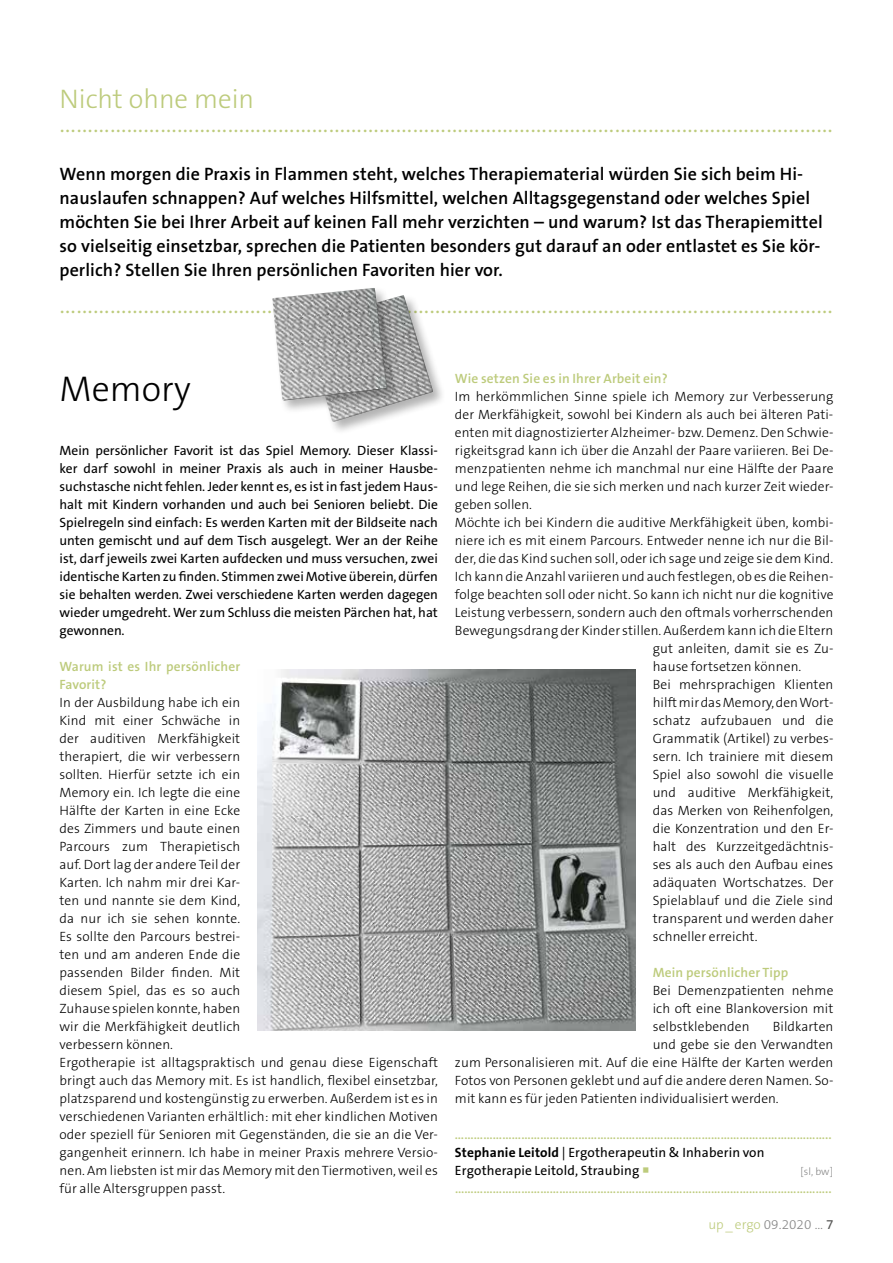
<style>
.page{position:relative;width:893px;height:1263px;background:#fff}
.page>*{position:absolute;margin:0;border:0;box-sizing:border-box;transform-origin:0 0}
.t1{font:300 36px "The Sans B W3";color:#000}
.t2{font:300 27px/23.4px "The Sans B W3";color:#bdcb7c}
.t3{font:600 18px/24px "The Sans B W6";letter-spacing:.005em;color:#000}
.t4{font:300 13.5px/18px "The Sans B W3";letter-spacing:.01em;color:#000}
.t5{font:13.5px/18px "The Sans B W5 Plain";color:#000;text-align:justify}
.t6{font:600 13.5px/18px "The Sans B W6";letter-spacing:.01em;color:#bdcb7c}
.t7{font:300 13.5px "The Sans B W3";color:#878787}
.t8{font:300 10.5px "The Sans B W3";color:#878787}
.s1{font-family:"The Sans B W7";font-weight:700}
.s2{color:#bdcb7c}
.s3{font-family:"The Sans B W5 Plain";font-weight:400;color:#575756}
</style>
<div class="page">
<img style="left:257px;top:669px;width:379px;height:362px">
<div style="left:303px;top:293px;width:143px;height:142px;background:#000;opacity:.3"></div>
<img style="left:305px;top:295px;width:128px;height:127px">
<div style="left:271px;top:286px;width:130px;height:128px;background:#000;opacity:.3"></div>
<img style="left:272px;top:288px;width:115px;height:112px">
<h2 class="t2" style="left:60px;top:88px;width:775px">Nicht ohne mein ..........................................................................................................................................</h2>
<p class="t3" style="left:60px;top:162px;width:765px">Wenn morgen die Praxis in Flammen steht, welches Therapiematerial würden Sie sich beim Hi&shy;nauslaufen schnappen? Auf welches Hilfsmittel, welchen Alltagsgegenstand oder welches Spiel möchten Sie bei Ihrer Arbeit auf keinen Fall mehr verzichten – und warum? Ist das Therapiemittel so vielseitig einsetzbar, sprechen die Patienten besonders gut darauf an oder entlastet es Sie kör&shy;perlich? Stellen Sie Ihren persönlichen Favoriten hier vor.</p>
<h2 class="t2" style="left:60px;top:292px;width:775px">..........................................................................................................................................</h2>
<h1 class="t1" style="left:60px;top:366px;width:133px">Memory</h1>
<p class="t5" style="left:60px;top:442px;width:380px">Mein persönlicher Favorit ist das Spiel Memory. Dieser Klassi&shy;ker darf sowohl in meiner Praxis als auch in meiner Hausbe&shy;suchstasche nicht fehlen. Jeder kennt es, es ist in fast jedem Haus&shy;halt mit Kindern vorhanden und auch bei Senioren beliebt. Die Spielregeln sind einfach: Es werden Karten mit der Bildseite nach unten gemischt und auf dem Tisch ausgelegt. Wer an der Reihe ist, darf jeweils zwei Karten aufdecken und muss versuchen, zwei identische Karten zu finden. Stimmen zwei Motive überein, dürfen sie behalten werden. Zwei verschiedene Karten werden dagegen wieder umgedreht. Wer zum Schluss die meisten Pärchen hat, hat gewonnen.</p>
<p class="t6" style="left:60px;top:657px;width:182px">Warum ist es Ihr persönlicher<br>Favorit?</p>
<p class="t4" style="left:60px;top:693px;width:380px">In der Ausbildung habe ich ein<br>Kind mit einer Schwäche in<br>der auditiven Merkfähigkeit<br>therapiert, die wir verbessern<br>sollten. Hierfür setzte ich ein<br>Memory ein. Ich legte die eine<br>Hälfte der Karten in eine Ecke<br>des Zimmers und baute einen<br>Parcours zum Therapietisch<br>auf. Dort lag der andere Teil der<br>Karten. Ich nahm mir drei Kar-<br>ten und nannte sie dem Kind,<br>da nur ich sie sehen konnte.<br>Es sollte den Parcours bestrei-<br>ten und am anderen Ende die<br>passenden Bilder finden. Mit<br>diesem Spiel, das es so auch<br>Zuhause spielen konnte, haben<br>wir die Merkfähigkeit deutlich<br>verbessern können.<br>Ergotherapie ist alltagspraktisch und genau diese Eigenschaft bringt auch das Memory mit. Es ist handlich, flexibel einsetzbar, platzsparend und kostengünstig zu erwerben. Außerdem ist es in verschiedenen Varianten erhältlich: mit eher kindlichen Motiven oder speziell für Senioren mit Gegenständen, die sie an die Ver&shy;gangenheit erinnern. Ich habe in meiner Praxis mehrere Versio&shy;nen. Am liebsten ist mir das Memory mit den Tiermotiven, weil es für alle Altersgruppen passt.</p>
<p class="t6" style="left:455px;top:369px;width:214px">Wie setzen Sie es in Ihrer Arbeit ein?</p>
<p class="t4" style="left:455px;top:387px;width:380px">Im herkömmlichen Sinne spiele ich Memory zur Verbesserung</p>
<p class="t4" style="left:455px;top:405px;width:380px">der Merkfähigkeit, sowohl bei Kindern als auch bei älteren Pati-</p>
<p class="t4" style="left:455px;top:423px;width:380px">enten mit diagnostizierter Alzheimer- bzw. Demenz. Den Schwie-</p>
<p class="t4" style="left:455px;top:441px;width:380px">rigkeitsgrad kann ich über die Anzahl der Paare variieren. Bei De-</p>
<p class="t4" style="left:455px;top:459px;width:380px">menzpatienten nehme ich manchmal nur eine Hälfte der Paare</p>
<p class="t4" style="left:455px;top:477px;width:380px">und lege Reihen, die sie sich merken und nach kurzer Zeit wieder-</p>
<p class="t4" style="left:455px;top:495px;width:78px">geben sollen.</p>
<p class="t4" style="left:455px;top:513px;width:380px">Möchte ich bei Kindern die auditive Merkfähigkeit üben, kombi-</p>
<p class="t4" style="left:455px;top:531px;width:380px">niere ich es mit einem Parcours. Entweder nenne ich nur die Bil-</p>
<p class="t4" style="left:455px;top:549px;width:380px">der, die das Kind suchen soll, oder ich sage und zeige sie dem Kind.</p>
<p class="t4" style="left:455px;top:567px;width:380px">Ich kann die Anzahl variieren und auch festlegen, ob es die Reihen-</p>
<p class="t4" style="left:455px;top:585px;width:380px">folge beachten soll oder nicht. So kann ich nicht nur die kognitive</p>
<p class="t4" style="left:455px;top:603px;width:380px">Leistung verbessern, sondern auch den oftmals vorherrschenden</p>
<p class="t4" style="left:455px;top:621px;width:380px">Bewegungsdrang der Kinder stillen. Außerdem kann ich die Eltern</p>
<p class="t4" style="left:653px;top:639px;width:182px">gut anleiten, damit sie es Zu-</p>
<p class="t4" style="left:653px;top:657px;width:150px">hause fortsetzen können.</p>
<p class="t4" style="left:653px;top:675px;width:182px">Bei mehrsprachigen Klienten</p>
<p class="t4" style="left:653px;top:693px;width:182px">hilft mir das Memory, den Wort-</p>
<p class="t4" style="left:653px;top:711px;width:182px">schatz aufzubauen und die</p>
<p class="t4" style="left:653px;top:729px;width:182px">Grammatik (Artikel) zu verbes-</p>
<p class="t4" style="left:653px;top:747px;width:182px">sern. Ich trainiere mit diesem</p>
<p class="t4" style="left:653px;top:765px;width:182px">Spiel also sowohl die visuelle</p>
<p class="t4" style="left:653px;top:783px;width:182px">und auditive Merkfähigkeit,</p>
<p class="t4" style="left:653px;top:801px;width:182px">das Merken von Reihenfolgen,</p>
<p class="t4" style="left:653px;top:819px;width:182px">die Konzentration und den Er-</p>
<p class="t4" style="left:653px;top:837px;width:182px">halt des Kurzzeitgedächtnis-</p>
<p class="t4" style="left:653px;top:855px;width:182px">ses als auch den Aufbau eines</p>
<p class="t4" style="left:653px;top:873px;width:182px">adäquaten Wortschatzes. Der</p>
<p class="t4" style="left:653px;top:891px;width:182px">Spielablauf und die Ziele sind</p>
<p class="t4" style="left:653px;top:909px;width:182px">transparent und werden daher</p>
<p class="t4" style="left:653px;top:927px;width:106px">schneller erreicht.</p>
<p class="t6" style="left:653px;top:963px;width:137px">Mein persönlicher Tipp</p>
<p class="t4" style="left:653px;top:981px;width:182px;text-align:justify">Bei Demenzpatienten nehme ich oft eine Blankoversion mit selbstklebenden</p>
<p class="t4" style="left:773px;top:1017px;width:62px">Bildkarten</p>
<p class="t4" style="left:653px;top:1035px;width:182px">und gebe sie den Verwandten</p>
<p class="t4" style="left:455px;top:1053px;width:380px">zum Personalisieren mit. Auf die eine Hälfte der Karten werden</p>
<p class="t4" style="left:455px;top:1071px;width:380px">Fotos von Personen geklebt und auf die andere deren Namen. So-</p>
<p class="t4" style="left:455px;top:1089px;width:325px">mit kann es für jeden Patienten individualisiert werden.</p>
<p class="t6" style="left:455px;top:1125px;width:378px">.......................................................................................................................</p>
<p class="t5" style="left:455px;top:1143px;width:311px"><span class="s1">Stephanie Leitold</span> | Ergotherapeutin &amp; Inhaberin von<br>Ergotherapie Leitold, Straubing <span class="s2">○</span></p>
<p class="t8" style="left:800px;top:1165px;width:34px">[sl, bw]</p>
<p class="t6" style="left:455px;top:1180px;width:378px">.......................................................................................................................</p>
<p class="t7" style="left:708px;top:1216px;width:126px"><span class="s2">up _ ergo</span> 09.2020 ... <span class="s3">7</span></p>
</div>
